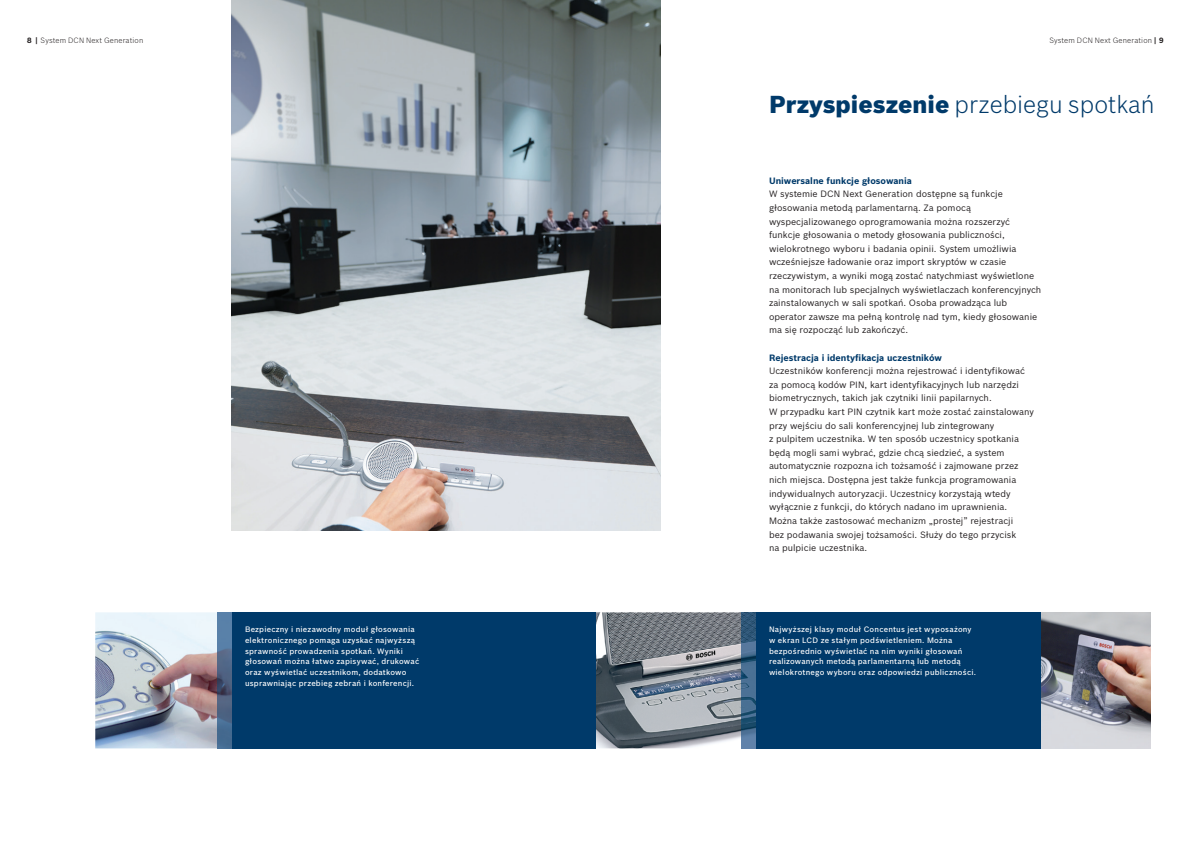
<style>
.page{position:relative;width:1191px;height:842px;background:#fff}
.page>*{position:absolute;margin:0;border:0;box-sizing:border-box;transform-origin:0 0}
.t1{font:300 24px "Bosch Sans";color:#003a6a}
.t2{font:9px/13.6px "Bosch Sans";color:#231f20}
.t3{font:700 9px "Bosch Sans";color:#003a6a}
.t4{font:500 7.7px/10.9px "Bosch Sans";letter-spacing:.025em;color:#fff}
.t5{font:300 7.5px "Bosch Sans";letter-spacing:.02em;color:#231f20}
.s1{font-weight:700}
.s2{font-weight:900}
</style>
<div class="page">
<img style="left:95px;top:612px;width:123px;height:136px">
<img style="left:1041px;top:612px;width:109px;height:136px">
<img style="left:595px;top:612px;width:147px;height:136px">
<img style="left:231px;top:0;width:429px;height:531px">
<div style="left:231px;top:612px;width:364px;height:136px;background:#003a6a"></div>
<div style="left:755px;top:612px;width:286px;height:136px;background:#003a6a"></div>
<img style="left:742px;top:612px;width:13px;height:136px">
<img style="left:218px;top:612px;width:13px;height:136px">
<p class="t5" style="left:27px;top:35px;width:118px"><span class="s1">8 |</span> System DCN Next Generation</p>
<p class="t5" style="left:1049px;top:35px;width:116px">System DCN Next Generation <span class="s1">| 9</span></p>
<h1 class="t1" style="left:769px;top:88px;width:387px"><span class="s2">Przyspieszenie</span> przebiegu spotkań</h1>
<p class="t3" style="left:769px;top:174px;width:144px">Uniwersalne funkcje głosowania</p>
<p class="t2" style="left:769px;top:187px;width:274px">W systemie DCN Next Generation dostępne są funkcje głosowania metodą parlamentarną. Za pomocą wyspecjalizowanego oprogramowania można rozszerzyć funkcje głosowania o metody głosowania publiczności, wielokrotnego wyboru i badania opinii. System umożliwia wcześniejsze ładowanie oraz import skryptów w czasie rzeczywistym, a wyniki mogą zostać natychmiast wyświetlone na monitorach lub specjalnych wyświetlaczach konferencyjnych zainstalowanych w sali spotkań. Osoba prowadząca lub operator zawsze ma pełną kontrolę nad tym, kiedy głosowanie ma się rozpocząć lub zakończyć.</p>
<p class="t3" style="left:769px;top:351px;width:174px">Rejestracja i identyfikacja uczestników</p>
<p class="t2" style="left:769px;top:364px;width:266px">Uczestników konferencji można rejestrować i identyfikować za pomocą kodów PIN, kart identyfikacyjnych lub narzędzi biometrycznych, takich jak czytniki linii papilarnych.<br>W przypadku kart PIN czytnik kart może zostać zainstalowany przy wejściu do sali konferencyjnej lub zintegrowany<br>z pulpitem uczestnika. W ten sposób uczestnicy spotkania będą mogli sami wybrać, gdzie chcą siedzieć, a system automatycznie rozpozna ich tożsamość i zajmowane przez nich miejsca. Dostępna jest także funkcja programowania indywidualnych autoryzacji. Uczestnicy korzystają wtedy wyłącznie z funkcji, do których nadano im uprawnienia.<br>Można także zastosować mechanizm „prostej” rejestracji<br>bez podawania swojej tożsamości. Służy do tego przycisk<br>na pulpicie uczestnika.</p>
<p class="t4" style="left:245px;top:623px;width:176px">Bezpieczny i niezawodny moduł głosowania elektronicznego pomaga uzyskać najwyższą sprawność prowadzenia spotkań. Wyniki głosowań można łatwo zapisywać, drukować oraz wyświetlać uczestnikom, dodatkowo usprawniając przebieg zebrań i konferencji.</p>
<p class="t4" style="left:769px;top:623px;width:209px">Najwyższej klasy moduł Concentus jest wyposażony w ekran LCD ze stałym podświetleniem. Można bezpośrednio wyświetlać na nim wyniki głosowań realizowanych metodą parlamentarną lub metodą wielokrotnego wyboru oraz odpowiedzi publiczności.</p>
</div>
